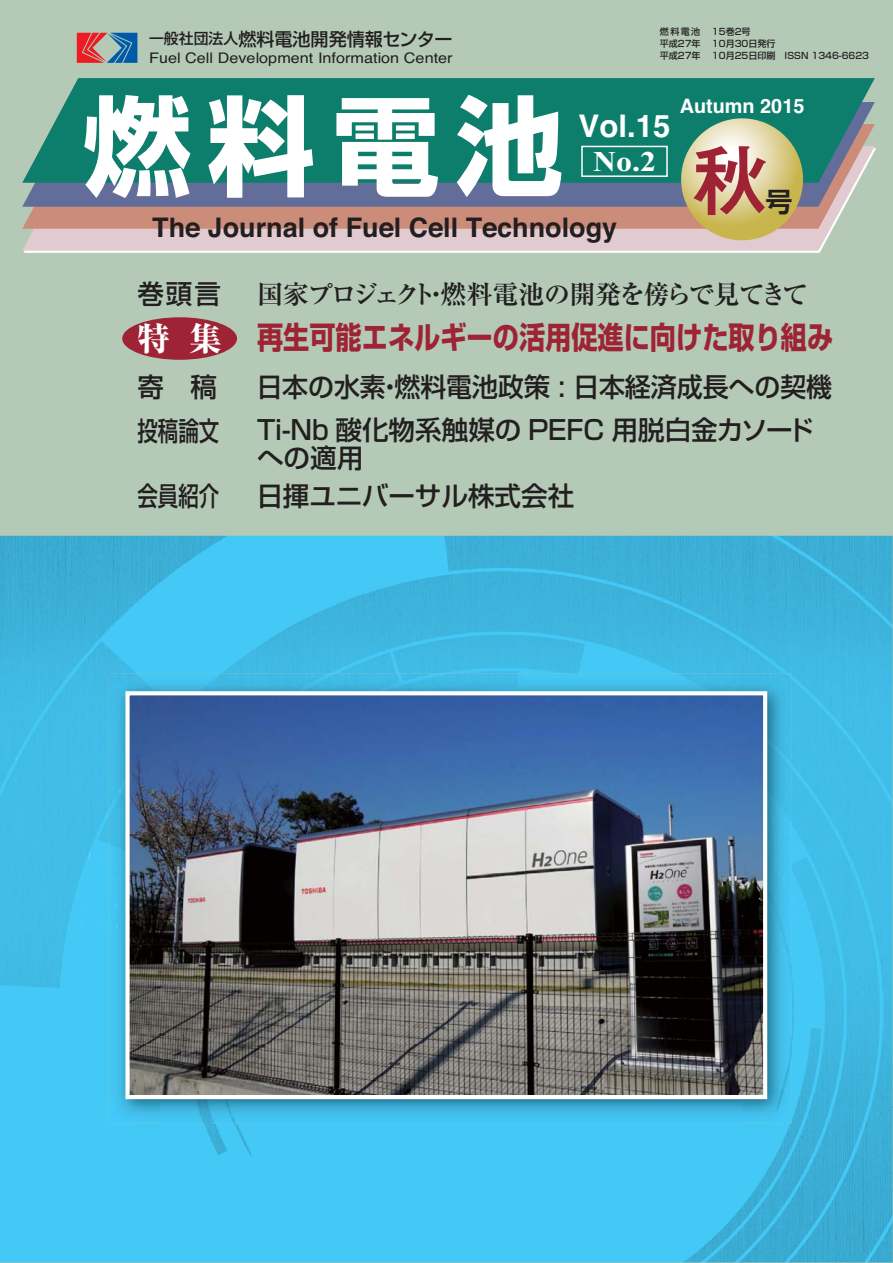
<style>
.page{position:relative;width:893px;height:1263px;background:#b4cab7}
.page>*{position:absolute;margin:0;border:0;box-sizing:border-box;transform-origin:0 0}
.t1{font:108px "Shin Go Pro Bold 90 msp RKSJ H";color:#fff}
.t2{font:79.65px "Mi Go MB1 Std De Bold 90 msp RKSJ H";color:#9e2435}
.t3{font:33px "Ryumin Pro Heavy 90 msp RKSJ H";color:#fff}
.t4{font:700 31.2px "Helvetica";color:#fff}
.t5{font:30.75px "Shin Go Pro Bold 90 msp RKSJ H";color:#9e2435;scale:.85 1}
.t6{font:700 28.65px "Times New Roman";color:#fff;scale:1.11 1}
.t7{font:27.15px "Shin Go Pro De Bold 90 msp RKSJ H";color:#231f20}
.t8{font:700 27px "Helvetica";color:#231f20}
.t9{font:26.55px/27.6px "Shin Go Pro Medium 90 msp RKSJ H";color:#231f20}
.t10{font:26.55px "Shin Go Pro Medium 90 msp RKSJ H";color:#231f20;scale:.77 1}
.t11{font:26.1px "Ryumin Pro Bold 90 msp RKSJ H";letter-spacing:-.085em;color:#231f20}
.t12{font:700 19.8px "Helvetica";color:#fff}
.t13{font:18px "Shin Go Pro Medium 90 msp RKSJ H";color:#231f20}
.t14{font:14.7px "Helvetica";color:#231f20;scale:1.11 1}
.t15{font:9px/11.9px "Shin Go Pro Medium 90 msp RKSJ H";color:#231f20}
.s1{font-size:14.85px}
</style>
<div class="page">
<img style="left:0;top:1108px;width:893px;height:155px">
<img style="left:789px;top:536px;width:104px;height:572px">
<img style="left:0;top:536px;width:157px;height:572px">
<img style="left:157px;top:536px;width:632px;height:137px">
<svg style="left:24px;top:148px;width:852px;height:105px;background:#f0f4f1"></svg>
<svg style="left:22px;top:229px;width:853px;height:22px;background:#decbce"></svg>
<svg style="left:22px;top:207px;width:853px;height:22px;background:#cb9180"></svg>
<svg style="left:22px;top:183px;width:853px;height:24px;background:#6b739b"></svg>
<svg style="left:22px;top:78px;width:853px;height:105px;background:#198170"></svg>
<svg style="left:681px;top:118px;width:122px;height:122px;background:#ded39a"></svg>
<svg style="left:77px;top:33px;width:60px;height:30px"></svg>
<div style="left:581px;top:146px;width:87px;height:31px;border:2px solid #fff"></div>
<div style="left:122px;top:317px;width:115px;height:43px;background:#9e2435;border-radius:50%"></div>
<img style="left:109px;top:673px;width:683px;height:50px">
<img style="left:109px;top:723px;width:52px;height:401px">
<img style="left:740px;top:723px;width:52px;height:401px">
<img style="left:161px;top:1099px;width:579px;height:25px">
<img style="left:130px;top:696px;width:632px;height:398px">
<div style="left:125px;top:691px;width:642px;height:408px;border:4px solid #fff"></div>
<p class="t13" style="left:149px;top:32px;width:305px"><span class="s1">一般社団法人</span>燃料電池開発情報センター</p>
<p class="t14" style="left:149px;top:52px;width:275px">Fuel Cell Development Information Center</p>
<h1 class="t1" style="left:83px;top:106px;width:482px">燃料電池</h1>
<p class="t15" style="left:660px;top:27px;width:211px;text-indent:52px">15巻2号<br>平成27年 10月30日発行<br>平成27年 10月25日印刷　ISSN 1346-6623</p>
<p class="t15" style="left:660px;top:27px;width:42px">燃料電池</p>
<p class="t4" style="left:579px;top:115px;width:93px">Vol.15</p>
<p class="t6" style="left:593px;top:144px;width:58px">No.2</p>
<p class="t12" style="left:680px;top:98px;width:126px">Autumn 2015</p>
<h2 class="t2" style="left:690px;top:150px;width:81px">秋</h2>
<p class="t7" style="left:765px;top:192px;width:29px">号</p>
<p class="t8" style="left:152px;top:218px;width:466px">The Journal of Fuel Cell Technology</p>
<p class="t9" style="left:137px;top:283px;width:85px">巻頭言</p>
<p class="t3" style="left:137px;top:326px;width:86px">特 集</p>
<p class="t11" style="left:257px;top:284px;width:553px">国家プロジェクト・燃料電池の開発を傍らで見てきて</p>
<p class="t5" style="left:257px;top:326px;width:679px">再生可能エネルギーの活用促進に向けた取り組み</p>
<p class="t9" style="left:137px;top:377px;width:81px">寄　稿</p>
<p class="t9" style="left:257px;top:377px;width:577px">日本の水素・燃料電池政策 : 日本経済成長への契機</p>
<p class="t10" style="left:137px;top:421px;width:108px">投稿論文</p>
<p class="t9" style="left:257px;top:420px;width:558px">Ti-Nb 酸化物系触媒の PEFC 用脱白金カソードへの適用</p>
<p class="t10" style="left:137px;top:486px;width:108px">会員紹介</p>
<p class="t9" style="left:257px;top:486px;width:319px">日揮ユニバーサル株式会社</p>
</div>
